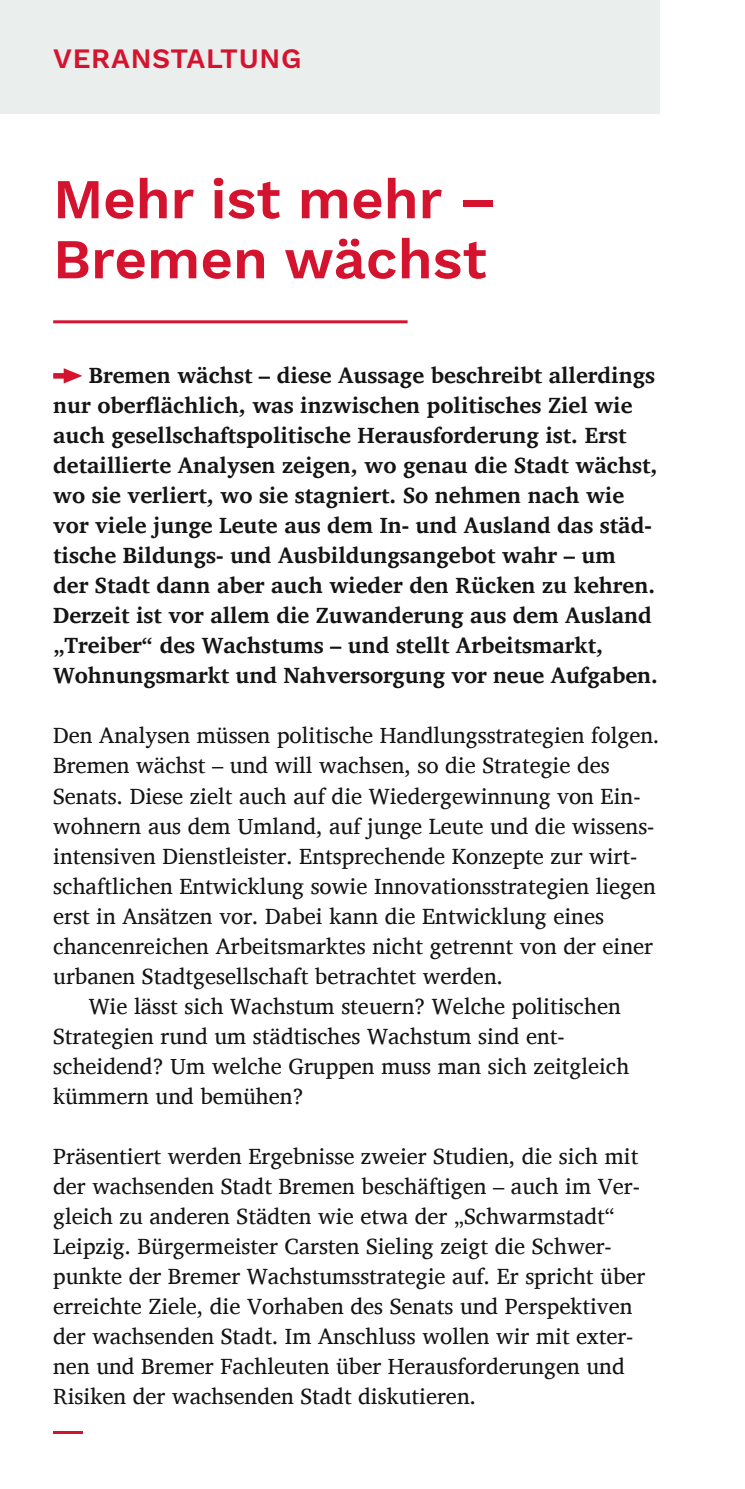
<style>
.page{position:relative;width:745px;height:1489px;background:#fff}
.page>*{position:absolute;margin:0;border:0;box-sizing:border-box;transform-origin:0 0}
.t1{font:600 56.25px/60px "Work Sans";color:#d4142e}
.t2{font:600 28px "Work Sans";letter-spacing:.025em;color:#d4142e}
.t3{font:22.5px/30px "Charis SIL";color:#141414}
.t4{font:700 22.5px/30px "Charis SIL";color:#141414}
</style>
<div class="page">
<div style="left:0;top:0;width:659px;height:113px;background:#eaeeed"></div>
<hr style="left:53px;top:320px;width:354px;height:3px;background:#d4142e">
<svg style="left:53px;top:368px;width:29px;height:15px"></svg>
<hr style="left:53px;top:1430px;width:29px;height:3px;background:#d4142e">
<p class="t2" style="left:53px;top:42px;width:249px">VERANSTALTUNG</p>
<h1 class="t1" style="left:53px;top:172px;width:445px">Mehr ist mehr –<br>Bremen wächst</h1>
<p class="t4" style="left:53px;top:360px;width:606px;text-indent:35px">Bremen wächst – diese Aussage beschreibt allerdings nur oberflächlich, was inzwischen politisches Ziel wie auch gesellschaftspolitische Herausforderung ist. Erst detaillierte Analysen zeigen, wo genau die Stadt wächst, wo sie verliert, wo sie stagniert. So nehmen nach wie vor viele junge Leute aus dem In- und Ausland das städ&shy;tische Bildungs- und Ausbildungsangebot wahr – um<br>der Stadt dann aber auch wieder den Rücken zu kehren.<br>Derzeit ist vor allem die Zuwanderung aus dem Ausland „Treiber“ des Wachstums – und stellt Arbeitsmarkt, Wohnungsmarkt und Nahversorgung vor neue Aufgaben.</p>
<p class="t3" style="left:53px;top:720px;width:607px">Den Analysen müssen politische Handlungsstrategien folgen.</p>
<p class="t3" style="left:53px;top:750px;width:557px">Bremen wächst – und will wachsen, so die Strategie des</p>
<p class="t3" style="left:53px;top:780px;width:588px">Senats. Diese zielt auch auf die Wiedergewinnung von Ein-</p>
<p class="t3" style="left:53px;top:810px;width:602px">wohnern aus dem Umland, auf junge Leute und die wissens-</p>
<p class="t3" style="left:53px;top:840px;width:585px">intensiven Dienstleister. Entsprechende Konzepte zur wirt-</p>
<p class="t3" style="left:53px;top:870px;width:604px">schaftlichen Entwicklung sowie Innovationsstrategien liegen</p>
<p class="t3" style="left:53px;top:900px;width:552px">erst in Ansätzen vor. Dabei kann die Entwicklung eines</p>
<p class="t3" style="left:53px;top:930px;width:601px">chancenreichen Arbeitsmarktes nicht getrennt von der einer</p>
<p class="t3" style="left:53px;top:960px;width:451px">urbanen Stadtgesellschaft betrachtet werden.</p>
<p class="t3" style="left:89px;top:990px;width:533px">Wie lässt sich Wachstum steuern? Welche politischen</p>
<p class="t3" style="left:53px;top:1020px;width:510px">Strategien rund um städtisches Wachstum sind ent-</p>
<p class="t3" style="left:53px;top:1050px;width:577px">scheidend? Um welche Gruppen muss man sich zeitgleich</p>
<p class="t3" style="left:53px;top:1080px;width:252px">kümmern und bemühen?</p>
<p class="t3" style="left:53px;top:1140px;width:593px">Präsentiert werden Ergebnisse zweier Studien, die sich mit der wachsenden Stadt Bremen beschäftigen – auch im Ver&shy;gleich zu anderen Städten wie etwa der „Schwarmstadt“ Leipzig. Bürgermeister Carsten Sieling zeigt die Schwer&shy;punkte der Bremer Wachstumsstrategie auf. Er spricht über erreichte Ziele, die Vorhaben des Senats und Perspektiven der wachsenden Stadt. Im Anschluss wollen wir mit exter&shy;nen und Bremer Fachleuten über Herausforderungen und Risiken der wachsenden Stadt diskutieren.</p>
</div>
